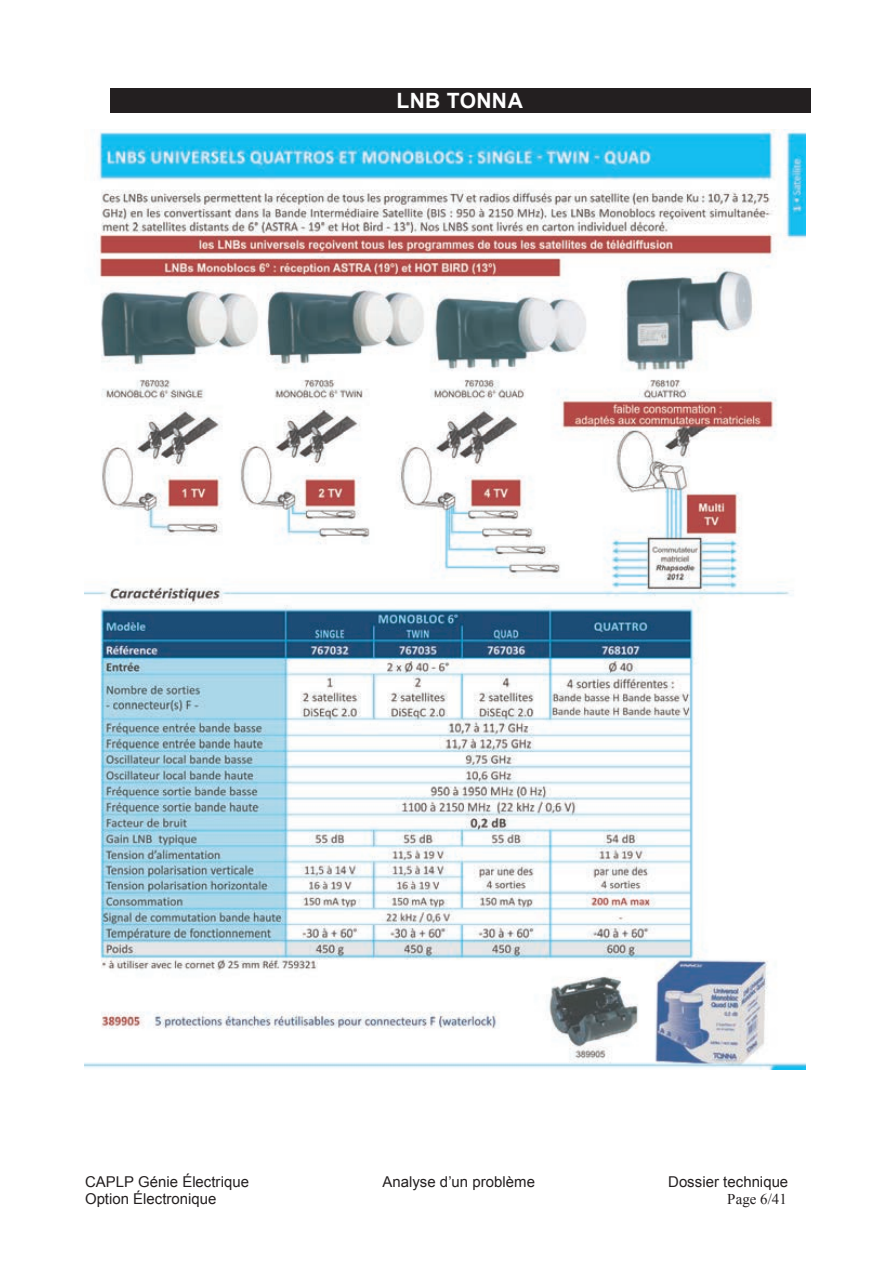
<style>
.page{position:relative;width:893px;height:1263px;background:#fff}
.page>*{position:absolute;margin:0;border:0;box-sizing:border-box;transform-origin:0 0}
.t1{font:700 21px "Arial";letter-spacing:.01em;color:#fff}
.t2{font:15px "Arial";color:#231f20}
.t3{font:15px "Arial";color:#231f20}
.t4{font:15px "Times New Roman";color:#231f20}
</style>
<div class="page">
<div style="left:110px;top:89px;width:700px;height:24px;background:#231f20"></div>
<img style="left:85px;top:130px;width:720px;height:939px">
<p class="t1" style="left:397px;top:87px;width:128px">LNB TONNA</p>
<p class="t2" style="left:85px;top:1171px;width:166px">CAPLP Génie Électrique</p>
<p class="t3" style="left:383px;top:1171px;width:154px">Analyse d’un problème</p>
<p class="t3" style="left:668px;top:1171px;width:121px">Dossier technique</p>
<p class="t2" style="left:85px;top:1189px;width:133px">Option Électronique</p>
<p class="t4" style="left:727px;top:1189px;width:61px">Page 6/41</p>
</div>
